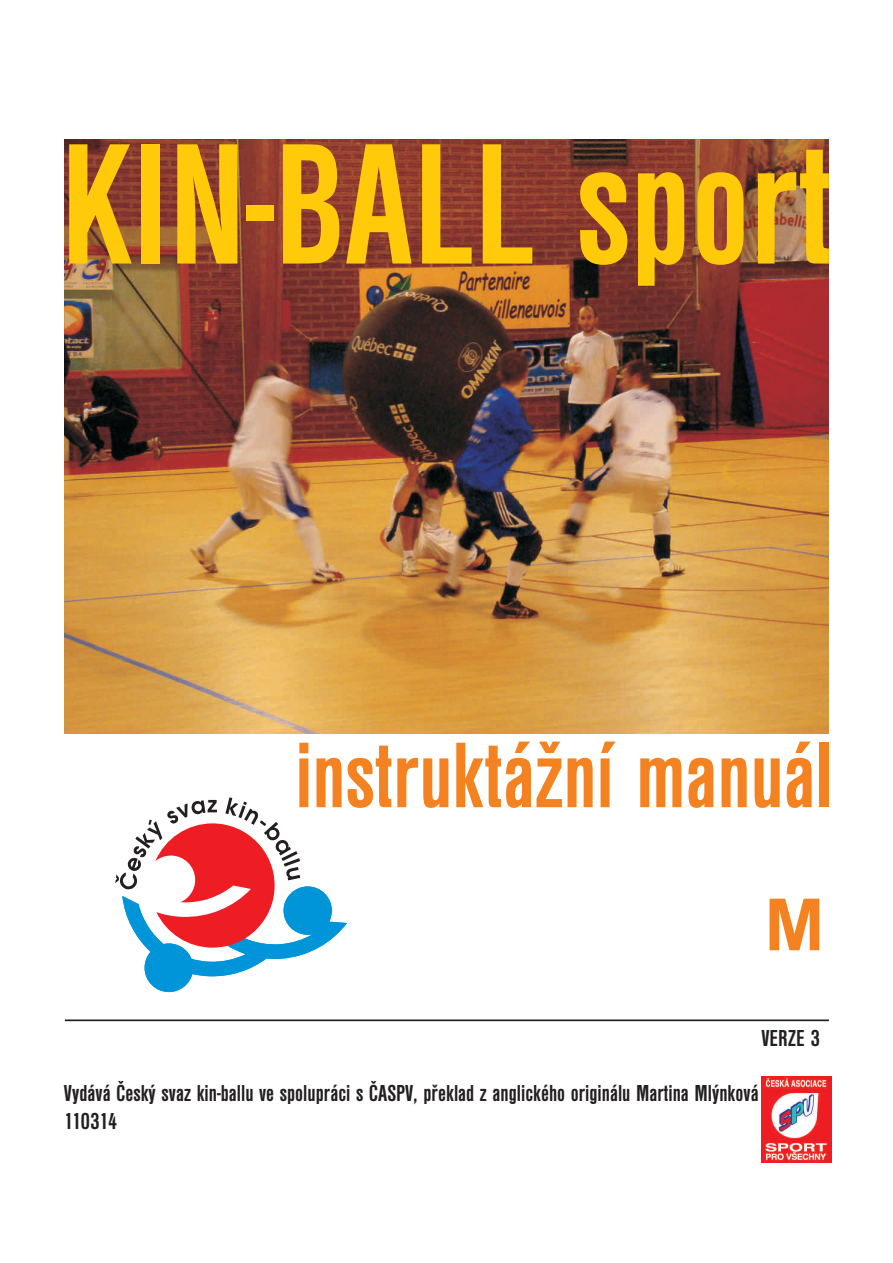
<style>
.page{position:relative;width:893px;height:1263px;background:#fff}
.page>*{position:absolute;margin:0;border:0;box-sizing:border-box;transform-origin:0 0}
.t1{font:condensed 178.95px "Nimbus Sans DEE";color:#feca0a}
.t2{font:condensed 96.75px "Nimbus Sans DEE";color:#f58220}
.t3{font:700 72px "Arial";color:#f58220}
.t4{font:condensed 24px/28.2px "Nimbus Sans DEE";color:#231f20}
</style>
<div class="page">
<img style="left:65px;top:139px;width:764px;height:594px">
<hr style="left:65px;top:1019px;width:764px;height:2px;background:#231f20">
<svg style="left:115px;top:797px;width:232px;height:195px"></svg>
<img style="left:762px;top:1076px;width:69px;height:86px">
<h1 class="t1" style="left:60px;top:96px;width:774px">KIN-BALL sport</h1>
<h2 class="t2" style="left:295px;top:717px;width:539px">instruktážní manuál</h2>
<h3 class="t3" style="left:764px;top:898px;width:61px">M</h3>
<p class="t4" style="left:761px;top:1024px;width:60px">VERZE 3</p>
<p class="t4" style="left:64px;top:1079px;width:696px">Vydává Český svaz kin-ballu ve spolupráci s ČASPV, překlad z anglického originálu Martina Mlýnková<br>110314</p>
</div>
